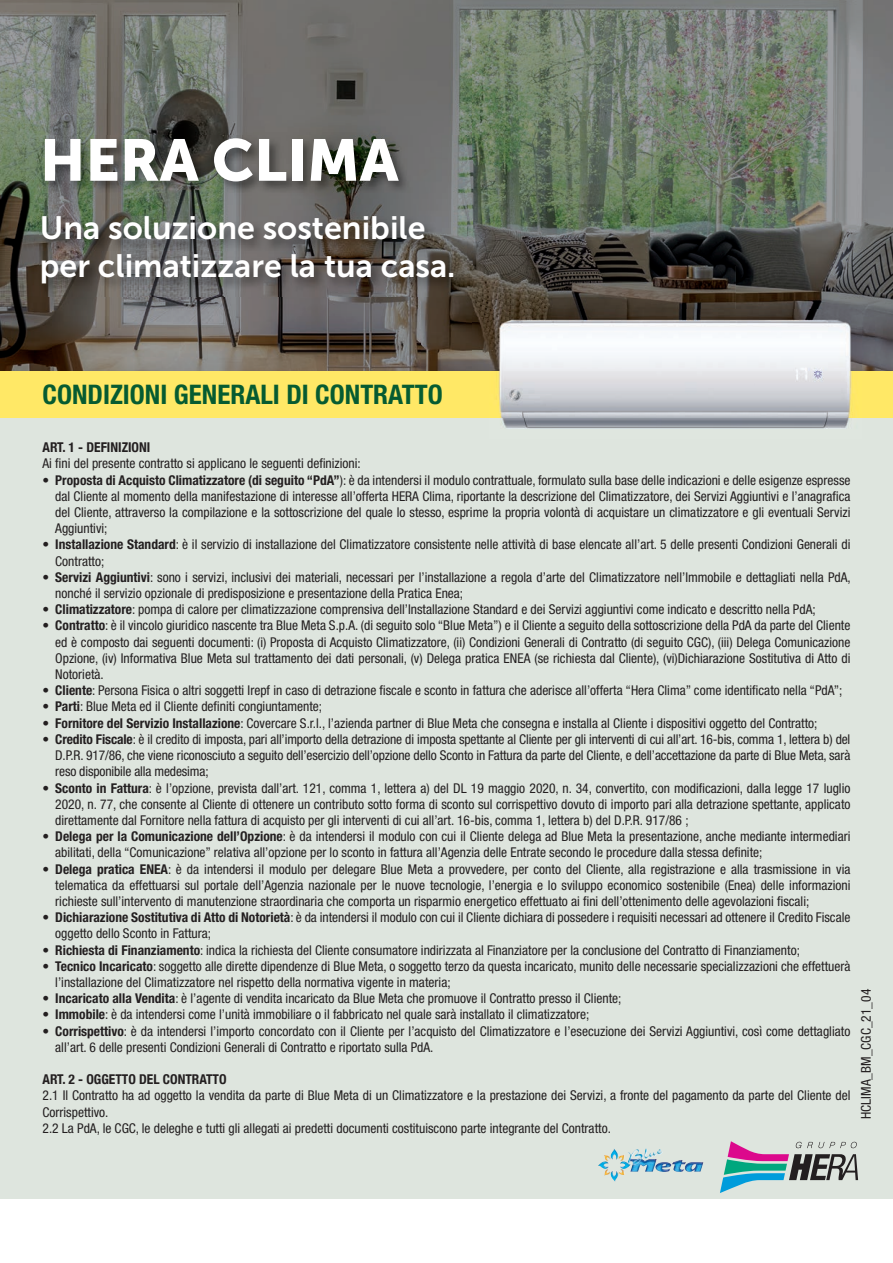
<style>
.page{position:relative;width:893px;height:1263px;background:#dee5de}
.page>*{position:absolute;margin:0;border:0;box-sizing:border-box;transform-origin:0 0}
.t1{font:58.5px "Museo Sans 900";color:#fff}
.t2{font:32.25px/37.7px "Museo Sans 700";color:#fff}
.t3{font:700 condensed 27px "Helvetica Neue LT Std";color:#065b31}
.t4{font:condensed 13.5px/16.2px "Helvetica Neue LT Std";color:#231f20}
.t5{font:700 condensed 13.5px "Helvetica Neue";color:#231f20}
.s1{font-weight:700}
</style>
<div class="page">
<img style="left:0;top:0;width:473px;height:159px">
<img style="left:473px;top:0;width:420px;height:318px">
<img style="left:0;top:159px;width:52px;height:212px">
<img style="left:420px;top:159px;width:53px;height:212px">
<img style="left:52px;top:297px;width:368px;height:74px">
<img style="left:473px;top:318px;width:16px;height:53px">
<img style="left:861px;top:318px;width:32px;height:53px">
<img style="left:39px;top:135px;width:428px;height:162px">
<div style="left:0;top:371px;width:893px;height:47px;background:#ffe866"></div>
<img style="left:489px;top:310px;width:372px;height:119px">
<div style="left:0;top:1199px;width:893px;height:64px;background:#fff"></div>
<svg style="left:720px;top:1141px;width:138px;height:52px"></svg>
<img style="left:611px;top:1148px;width:46px;height:24px">
<h1 class="t1" style="left:40px;top:127px;width:360px">HERA CLIMA</h1>
<h2 class="t2" style="left:40px;top:209px;width:417px">Una soluzione sostenibile per climatizzare la tua casa.</h2>
<h3 class="t3" style="left:43px;top:378px;width:402px">CONDIZIONI GENERALI DI CONTRATTO</h3>
<p class="t5" style="left:43px;top:436px;width:109px">ART. 1 - DEFINIZIONI</p>
<p class="t4" style="left:43px;top:455px;width:320px">Ai fini del presente contratto si applicano le seguenti definizioni:</p>
<p class="t4" style="left:55px;top:472px;width:797px;text-align:justify;text-indent:-13px">• <span class="s1">Proposta di Acquisto Climatizzatore (di seguito “PdA”</span>): è da intendersi il modulo contrattuale, formulato sulla base delle indicazioni e delle esigenze espresse dal Cliente al momento della manifestazione di interesse all’offerta HERA Clima, riportante la descrizione del Climatizzatore, dei Servizi Aggiuntivi e l’anagrafica del Cliente, attraverso la compilazione e la sottoscrizione del quale lo stesso, esprime la propria volontà di acquistare un climatizzatore e gli eventuali Servizi Aggiuntivi;</p>
<p class="t4" style="left:55px;top:536px;width:797px;text-indent:-13px">• <span class="s1">Installazione Standard</span>: è il servizio di installazione del Climatizzatore consistente nelle attività di base elencate all’art. 5 delle presenti Condizioni Generali di<br>Contratto;</p>
<p class="t4" style="left:55px;top:569px;width:797px;text-indent:-13px">• <span class="s1">Servizi Aggiuntivi</span>: sono i servizi, inclusivi dei materiali, necessari per l’installazione a regola d’arte del Climatizzatore nell’Immobile e dettagliati nella PdA, nonché il servizio opzionale di predisposizione e presentazione della Pratica Enea;</p>
<p class="t4" style="left:43px;top:601px;width:775px">• <span class="s1">Climatizzatore</span>: pompa di calore per climatizzazione comprensiva dell’Installazione Standard e dei Servizi aggiuntivi come indicato e descritto nella PdA;</p>
<p class="t4" style="left:55px;top:617px;width:797px;text-align:justify;text-indent:-13px">• <span class="s1">Contratto</span>: è il vincolo giuridico nascente tra Blue Meta S.p.A. (di seguito solo “Blue Meta”) e il Cliente a seguito della sottoscrizione della PdA da parte del Cliente ed è composto dai seguenti documenti: (i) Proposta di Acquisto Climatizzatore, (ii) Condizioni Generali di Contratto (di seguito CGC), (iii) Delega Comunicazione Opzione, (iv) Informativa Blue Meta sul trattamento dei dati personali, (v) Delega pratica ENEA (se richiesta dal Cliente), (vi)Dichiarazione Sostitutiva di Atto di Notorietà.</p>
<p class="t4" style="left:43px;top:682px;width:801px">• <span class="s1">Cliente</span>: Persona Fisica o altri soggetti Irepf in caso di detrazione fiscale e sconto in fattura che aderisce all’offerta “Hera Clima” come identificato nella “PdA”;</p>
<p class="t4" style="left:43px;top:698px;width:281px">• <span class="s1">Parti</span>: Blue Meta ed il Cliente definiti congiuntamente;</p>
<p class="t4" style="left:43px;top:715px;width:776px">• <span class="s1">Fornitore del Servizio Installazione</span>: Covercare S.r.l., l’azienda partner di Blue Meta che consegna e installa al Cliente i dispositivi oggetto del Contratto;</p>
<p class="t4" style="left:55px;top:731px;width:797px;text-align:justify;text-indent:-13px">• <span class="s1">Credito Fiscale</span>: è il credito di imposta, pari all’importo della detrazione di imposta spettante al Cliente per gli interventi di cui all’art. 16-bis, comma 1, lettera b) del D.P.R. 917/86, che viene riconosciuto a seguito dell’esercizio dell’opzione dello Sconto in Fattura da parte del Cliente, e dell’accettazione da parte di Blue Meta, sarà reso disponibile alla medesima;</p>
<p class="t4" style="left:55px;top:779px;width:797px;text-align:justify;text-indent:-13px">• <span class="s1">Sconto in Fattura</span>: è l’opzione, prevista dall’art. 121, comma 1, lettera a) del DL 19 maggio 2020, n. 34, convertito, con modificazioni, dalla legge 17 luglio 2020, n. 77, che consente al Cliente di ottenere un contributo sotto forma di sconto sul corrispettivo dovuto di importo pari alla detrazione spettante, applicato direttamente dal Fornitore nella fattura di acquisto per gli interventi di cui all’art. 16-bis, comma 1, lettera b) del D.P.R. 917/86 ;</p>
<p class="t4" style="left:55px;top:828px;width:797px;text-indent:-13px">• <span class="s1">Delega per la Comunicazione dell’Opzione</span>: è da intendersi il modulo con cui il Cliente delega ad Blue Meta la presentazione, anche mediante intermediari abilitati, della “Comunicazione” relativa all’opzione per lo sconto in fattura all’Agenzia delle Entrate secondo le procedure dalla stessa definite;</p>
<p class="t4" style="left:55px;top:860px;width:797px;text-align:justify;text-indent:-13px">• <span class="s1">Delega pratica ENEA</span>: è da intendersi il modulo per delegare Blue Meta a provvedere, per conto del Cliente, alla registrazione e alla trasmissione in via telematica da effettuarsi sul portale dell’Agenzia nazionale per le nuove tecnologie, l’energia e lo sviluppo economico sostenibile (Enea) delle informazioni richieste sull’intervento di manutenzione straordinaria che comporta un risparmio energetico effettuato ai fini dell’ottenimento delle agevolazioni fiscali;</p>
<p class="t4" style="left:55px;top:909px;width:797px;text-indent:-13px">• <span class="s1">Dichiarazione Sostitutiva di Atto di Notorietà</span>: è da intendersi il modulo con cui il Cliente dichiara di possedere i requisiti necessari ad ottenere il Credito Fiscale oggetto dello Sconto in Fattura;</p>
<p class="t4" style="left:43px;top:941px;width:759px">• <span class="s1">Richiesta di Finanziamento</span>: indica la richiesta del Cliente consumatore indirizzata al Finanziatore per la conclusione del Contratto di Finanziamento;</p>
<p class="t4" style="left:55px;top:958px;width:797px;text-indent:-13px">• <span class="s1">Tecnico Incaricato</span>: soggetto alle dirette dipendenze di Blue Meta, o soggetto terzo da questa incaricato, munito delle necessarie specializzazioni che effettuerà l’installazione del Climatizzatore nel rispetto della normativa vigente in materia;</p>
<p class="t4" style="left:43px;top:990px;width:580px">• <span class="s1">Incaricato alla Vendita</span>: è l’agente di vendita incaricato da Blue Meta che promuove il Contratto presso il Cliente;</p>
<p class="t4" style="left:43px;top:1006px;width:548px">• <span class="s1">Immobile</span>: è da intendersi come l’unità immobiliare o il fabbricato nel quale sarà installato il climatizzatore;</p>
<p class="t4" style="left:55px;top:1022px;width:797px;text-indent:-13px">• <span class="s1">Corrispettivo</span>: è da intendersi l’importo concordato con il Cliente per l’acquisto del Climatizzatore e l’esecuzione dei Servizi Aggiuntivi, così come dettagliato all’art. 6 delle presenti Condizioni Generali di Contratto e riportato sulla PdA.</p>
<p class="t5" style="left:43px;top:1068px;width:186px">ART. 2 - OGGETTO DEL CONTRATTO</p>
<p class="t4" style="left:43px;top:1087px;width:809px">2.1 Il Contratto ha ad oggetto la vendita da parte di Blue Meta di un Climatizzatore e la prestazione dei Servizi, a fronte del pagamento da parte del Cliente del<br>Corrispettivo.<br>2.2 La PdA, le CGC, le deleghe e tutti gli allegati ai predetti documenti costituiscono parte integrante del Contratto.</p>
<p class="t4" style="left:858px;top:1119px;width:131px;rotate:-90deg">HCLIMA_BM_CGC_21_04</p>
</div>
